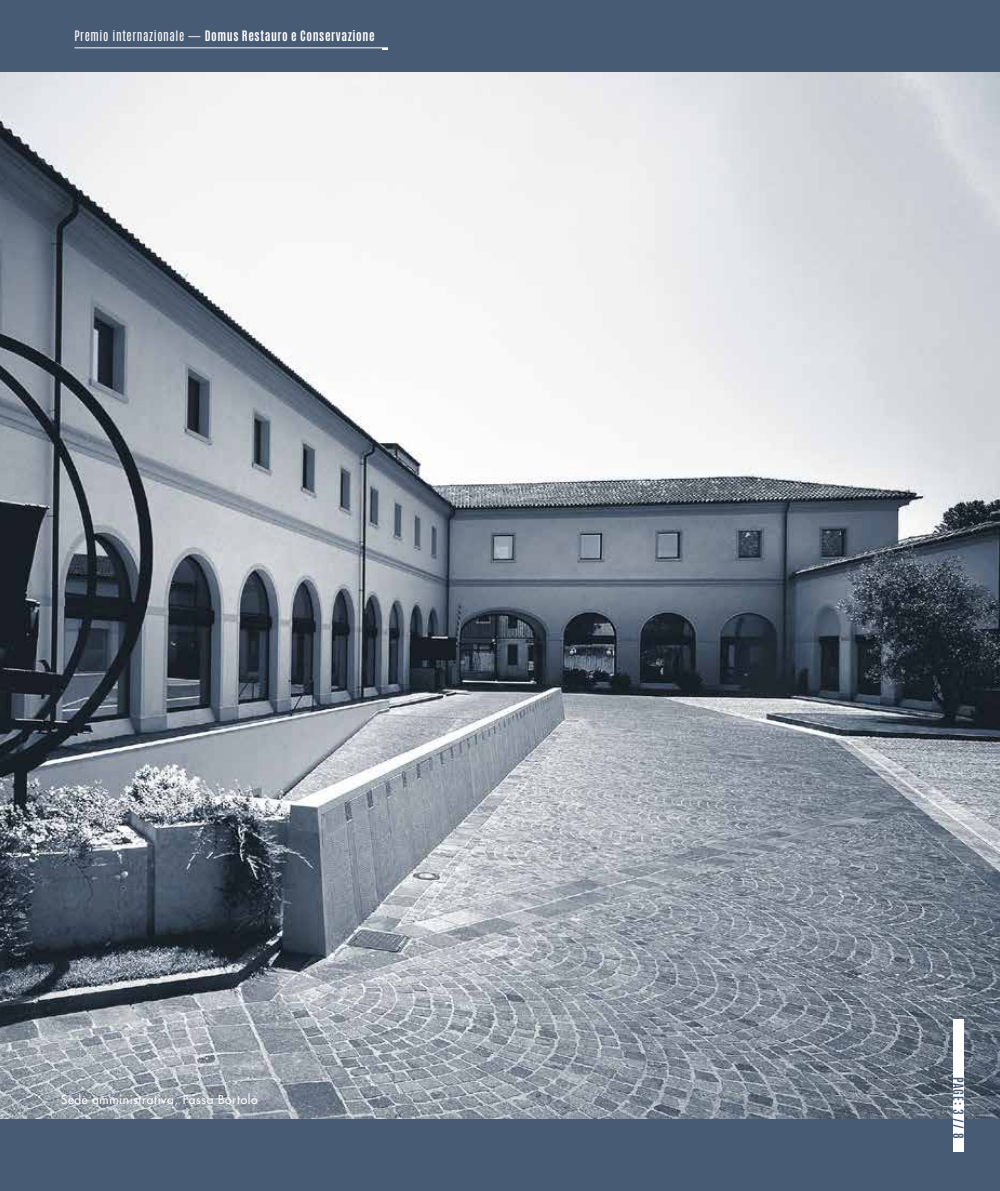
<style>
.page{position:relative;width:1000px;height:1191px;background:#fff}
.page>*{position:absolute;margin:0;border:0;box-sizing:border-box;transform-origin:0 0}
.t1{font:700 12px "Antonio";letter-spacing:.05em;color:#fff}
.t2{font:500 12px "Futura Std";letter-spacing:.05em;color:#fff}
.t3{font:700 12px "Antonio";color:#475b74}
.s1{font-weight:400}
.s2{font-family:"Helvetica LT Std";font-weight:400}
</style>
<div class="page">
<div style="left:0;top:0;width:999px;height:1191px;background:#475b74"></div>
<hr style="left:74px;top:47px;width:314px;height:1px;background:#fff">
<svg style="left:382px;top:48px;width:6px;height:2px"></svg>
<img style="left:0;top:72px;width:999px;height:1046px">
<div style="left:953px;top:1019px;width:10px;height:133px;background:#fff"></div>
<p class="t1" style="left:74px;top:27px;width:302px"><span class="s1">Premio internazionale</span> <span class="s2">—</span> Domus Restauro e Conservazione</p>
<p class="t2" style="left:61px;top:1091px;width:198px">Sede amministrativa, Fassa Bortolo</p>
<p class="t3" style="left:967px;top:1076px;width:63px;rotate:90deg">PAGE: 3 // 8</p>
</div>
